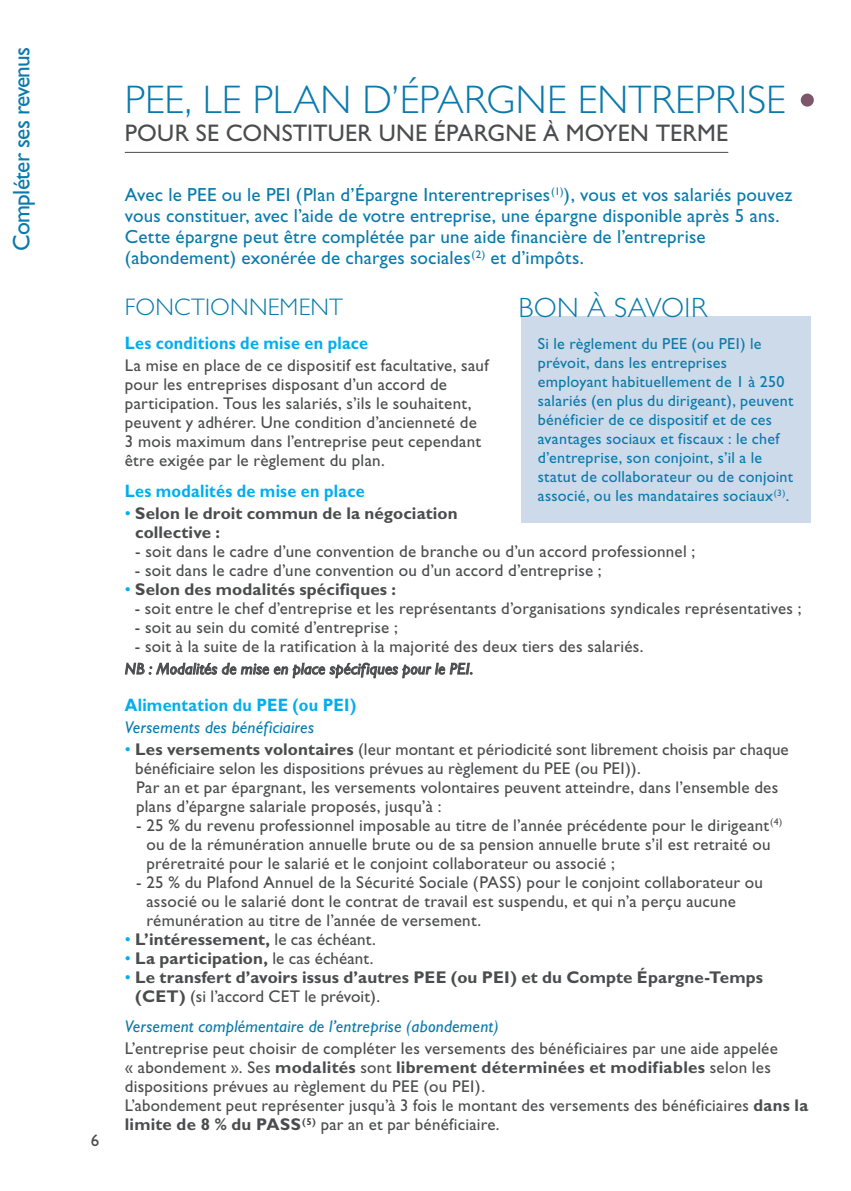
<style>
.page{position:relative;width:851px;height:1191px;background:#fff}
.page>*{position:absolute;margin:0;border:0;box-sizing:border-box;transform-origin:0 0}
.t1{font:300 40px "Gill Sans";letter-spacing:.005em;color:#097aab}
.t2{font:300 28px "Gill Sans";letter-spacing:.015em;color:#097aab}
.t3{font:24px "Gill Sans";letter-spacing:.01em;color:#4b4c4d}
.t4{font:24px "Gill Sans";letter-spacing:-.03em;color:#097aab}
.t5{font:300 24px "Gill Sans";letter-spacing:.01em;color:#097aab}
.t6{font:19px/21px "Gill Sans";letter-spacing:.01em;color:#097aab}
.t7{font:700 18px "Gill Sans";letter-spacing:.015em;color:#00aeef;scale:.9 1}
.t8{font:17px/19px "Gill Sans";letter-spacing:.015em;color:#4b4c4d}
.t9{font:700 17px/19px "Gill Sans";letter-spacing:.005em;color:#4b4c4d}
.t10{font:italic 17px "Gill Sans";letter-spacing:.015em;color:#097aab}
.t11{font:16px/19px "Gill Sans";letter-spacing:.015em;color:#097aab}
.t12{font:italic 16px "Gill Sans";letter-spacing:.015em;color:#4b4c4d}
.s1{font-weight:400;color:#00aeef}
.s2{color:#00aeef}
.s3{font-weight:700}
.s4{font-weight:400}
</style>
<div class="page">
<hr style="left:125px;top:152px;width:603px;height:1px;background:#4b4c4d">
<svg style="left:125px;top:662px;width:347px;height:16px"></svg>
<div style="left:520px;top:316px;width:290px;height:207px;background:#cddae9"></div>
<div style="left:800px;top:94px;width:13px;height:13px;background:#7e566a;border-radius:50%"></div>
<h3 class="t4" style="left:7px;top:251px;width:205px;rotate:-90deg">Compléter ses revenus</h3>
<p class="t8" style="left:91px;top:1130px;width:10px">6</p>
<h1 class="t1" style="left:125px;top:77px;width:662px">PEE, LE PLAN D’ÉPARGNE ENTREPRISE</h1>
<h3 class="t3" style="left:125px;top:119px;width:605px">POUR SE CONSTITUER UNE ÉPARGNE À MOYEN TERME</h3>
<p class="t6" style="left:125px;top:184px;width:669px">Avec le PEE ou le PEI (Plan d’Épargne Interentreprises<sup>(1)</sup>), vous et vos salariés pouvez vous constituer, avec l’aide de votre entreprise, une épargne disponible après 5 ans.<br>Cette épargne peut être complétée par une aide financière de l’entreprise (abondement) exonérée de charges sociales<sup>(2)</sup> et d’impôts.</p>
<h3 class="t5" style="left:125px;top:293px;width:219px">FONCTIONNEMENT</h3>
<p class="t7" style="left:125px;top:332px;width:272px">Les conditions de mise en place</p>
<p class="t8" style="left:125px;top:356px;width:365px">La mise en place de ce dispositif est facultative, sauf pour les entreprises disposant d’un accord de participation. Tous les salariés, s’ils le souhaitent, peuvent y adhérer. Une condition d’ancienneté de 3 mois maximum dans l’entreprise peut cependant être exigée par le règlement du plan.</p>
<p class="t7" style="left:125px;top:480px;width:268px">Les modalités de mise en place</p>
<p class="t9" style="left:135px;top:504px;width:324px;text-indent:-10px"><span class="s1">•</span> Selon le droit commun de la négociation collective :</p>
<p class="t8" style="left:135px;top:542px;width:561px">- soit dans le cadre d’une convention de branche ou d’un accord professionnel ;</p>
<p class="t8" style="left:135px;top:561px;width:468px">- soit dans le cadre d’une convention ou d’un accord d’entreprise ;</p>
<p class="t9" style="left:125px;top:580px;width:273px"><span class="s1">•</span> Selon des modalités spécifiques :</p>
<p class="t8" style="left:135px;top:599px;width:668px">- soit entre le chef d’entreprise et les représentants d’organisations syndicales représentatives ;</p>
<p class="t8" style="left:135px;top:618px;width:264px">- soit au sein du comité d’entreprise ;</p>
<p class="t8" style="left:135px;top:637px;width:510px">- soit à la suite de la ratification à la majorité des deux tiers des salariés.</p>
<p class="t12" style="left:125px;top:659px;width:350px">NB : Modalités de mise en place spécifiques pour le PEI.</p>
<p class="t7" style="left:125px;top:694px;width:259px">Alimentation du PEE (ou PEI)</p>
<p class="t10" style="left:125px;top:717px;width:191px">Versements des bénéficiaires</p>
<p class="t8" style="left:135px;top:739px;width:655px;text-indent:-10px"><span class="s2">•</span> <span class="s3">Les versements volontaires</span> (leur montant et périodicité sont librement choisis par chaque bénéficiaire selon les dispositions prévues au règlement du PEE (ou PEI)).<br>Par an et par épargnant, les versements volontaires peuvent atteindre, dans l’ensemble des plans d’épargne salariale proposés, jusqu’à :</p>
<p class="t8" style="left:146px;top:815px;width:637px;text-indent:-10px">- 25 % du revenu professionnel imposable au titre de l’année précédente pour le dirigeant<sup>(4) </sup>ou de la rémunération annuelle brute ou de sa pension annuelle brute s’il est retraité ou préretraité pour le salarié et le conjoint collaborateur ou associé ;</p>
<p class="t8" style="left:146px;top:872px;width:618px;text-indent:-10px">- 25 % du Plafond Annuel de la Sécurité Sociale (PASS) pour le conjoint collaborateur ou associé ou le salarié dont le contrat de travail est suspendu, et qui n’a perçu aucune rémunération au titre de l’année de versement.</p>
<p class="t9" style="left:125px;top:929px;width:252px"><span class="s1">•</span> L’intéressement, <span class="s4">le cas échéant.</span></p>
<p class="t9" style="left:125px;top:948px;width:250px"><span class="s1">•</span> La participation, <span class="s4">le cas échéant.</span></p>
<p class="t9" style="left:135px;top:967px;width:629px;text-indent:-10px"><span class="s1">•</span> Le transfert d’avoirs issus d’autres PEE (ou PEI) et du Compte Épargne-Temps (CET) <span class="s4">(si l’accord CET le prévoit).</span></p>
<p class="t10" style="left:125px;top:1016px;width:375px">Versement complémentaire de l’entreprise (abondement)</p>
<p class="t8" style="left:125px;top:1039px;width:684px">L’entreprise peut choisir de compléter les versements des bénéficiaires par une aide appelée<br>« abondement ». Ses <span class="s3">modalités</span> sont <span class="s3">librement déterminées et modifiables</span> selon les dispositions prévues au règlement du PEE (ou PEI).<br>L’abondement peut représenter jusqu’à 3 fois le montant des versements des bénéficiaires <span class="s3">dans la limite de 8 % du PASS</span><sup>(5)</sup> par an et par bénéficiaire.</p>
<h2 class="t2" style="left:518px;top:291px;width:190px">BON À SAVOIR</h2>
<p class="t11" style="left:537px;top:334px;width:257px">Si le règlement du PEE (ou PEI) le prévoit, dans les entreprises employant habituellement de 1 à 250 salariés (en plus du dirigeant), peuvent bénéficier de ce dispositif et de ces avantages sociaux et fiscaux : le chef d’entreprise, son conjoint, s’il a le statut de collaborateur ou de conjoint associé, ou les mandataires sociaux<sup>(3)</sup>.</p>
</div>
